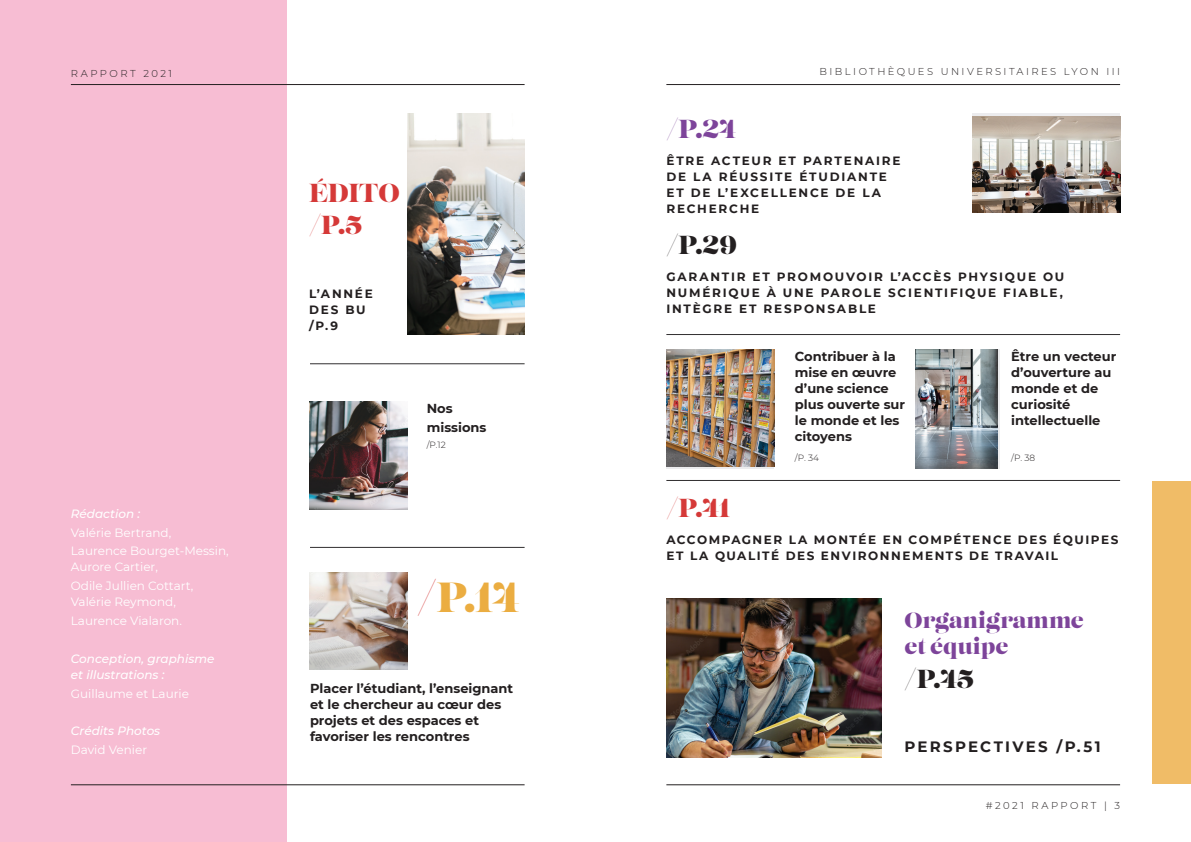
<style>
.page{position:relative;width:1191px;height:842px;background:#fff}
.page>*{position:absolute;margin:0;border:0;box-sizing:border-box;transform-origin:0 0}
.t1{font:42px "Lust";color:#ebad41}
.t2{font:26px/31.2px "Lust";color:#d53938}
.t3{font:26px "Lust";color:#231f20}
.t4{font:26px "Lust";color:#7d449a}
.t5{font:22px/26.4px "Lust";color:#7d449a}
.t6{font:700 15px "Montserrat";letter-spacing:.15em;color:#231f20}
.t7{font:700 13px/16px "Montserrat";color:#231f20}
.t8{font:700 12px/16px "Montserrat";letter-spacing:.145em;color:#231f20}
.t9{font:12px/18.8px "Montserrat";color:#fff}
.t10{font:italic 500 12px/16px "Montserrat";color:#fff}
.t11{font:300 10px "Montserrat";letter-spacing:.245em;color:#231f20}
.t12{font:300 9px "Montserrat";color:#231f20}
.s1{color:#d53938}
</style>
<div class="page">
<div style="left:0;top:0;width:286px;height:842px;background:#f7bdd3"></div>
<div style="left:1152px;top:482px;width:39px;height:302px;background:#f0bc67"></div>
<div style="left:972px;top:113px;width:148px;height:100px;background:#ececee"></div>
<img style="left:972px;top:116px;width:148px;height:97px">
<img style="left:666px;top:349px;width:108px;height:117px">
<img style="left:309px;top:401px;width:98px;height:108px">
<svg style="left:309px;top:572px;width:98px;height:98px"></svg>
<img style="left:309px;top:573px;width:98px;height:96px">
<svg style="left:997px;top:349px;width:2px;height:119px"></svg>
<img style="left:916px;top:349px;width:81px;height:119px">
<img style="left:407px;top:113px;width:117px;height:222px">
<img style="left:666px;top:598px;width:216px;height:159px">
<hr style="left:71px;top:784px;width:453px;height:1px;background:#231f20">
<hr style="left:666px;top:784px;width:454px;height:1px;background:#231f20">
<hr style="left:71px;top:84px;width:453px;height:1px;background:#231f20">
<hr style="left:666px;top:84px;width:454px;height:1px;background:#231f20">
<hr style="left:666px;top:334px;width:454px;height:1px;background:#312f30">
<hr style="left:666px;top:480px;width:454px;height:1px;background:#312f30">
<hr style="left:310px;top:547px;width:214px;height:1px;background:#312f30">
<hr style="left:310px;top:363px;width:214px;height:1px;background:#312f30">
<p class="t11" style="left:71px;top:66px;width:103px">RAPPORT 2021</p>
<p class="t11" style="left:819px;top:65px;width:302px">BIBLIOTHÈQUES UNIVERSITAIRES LYON III</p>
<p class="t10" style="left:71px;top:505px;width:71px">Rédaction :</p>
<p class="t9" style="left:71px;top:522px;width:159px">Valérie Bertrand,<br>Laurence Bourget-Messin,</p>
<p class="t9" style="left:71px;top:557px;width:124px">Aurore Cartier,<br>Odile Jullien Cottart,</p>
<p class="t9" style="left:71px;top:592px;width:112px">Valérie Reymond,<br>Laurence Vialaron.</p>
<p class="t10" style="left:71px;top:650px;width:145px">Conception, graphisme et illustrations :</p>
<p class="t9" style="left:71px;top:683px;width:120px">Guillaume et Laurie</p>
<p class="t10" style="left:71px;top:722px;width:91px">Crédits Photos</p>
<p class="t9" style="left:71px;top:740px;width:78px">David Venier</p>
<h2 class="t2" style="left:309px;top:179px;width:92px">ÉDITO /P.5</h2>
<p class="t8" style="left:309px;top:285px;width:65px">L’ANNÉE<br>DES BU /P.9</p>
<p class="t7" style="left:427px;top:399px;width:61px;line-height:18.8px">Nos missions</p>
<p class="t12" style="left:427px;top:438px;width:20px">/P.12</p>
<h1 class="t1" style="left:417px;top:570px;width:104px"><span class="s1">/</span>P.14</h1>
<p class="t7" style="left:310px;top:680px;width:205px">Placer l’étudiant, l’enseignant et le chercheur au cœur des projets et des espaces et favoriser les rencontres</p>
<h2 class="t4" style="left:666px;top:113px;width:71px">/P.24</h2>
<p class="t8" style="left:666px;top:152px;width:236px">ÊTRE ACTEUR ET PARTENAIRE<br>DE LA RÉUSSITE ÉTUDIANTE<br>ET DE L’EXCELLENCE DE LA<br>RECHERCHE</p>
<h2 class="t3" style="left:666px;top:229px;width:72px">/P.29</h2>
<p class="t8" style="left:666px;top:268px;width:399px">GARANTIR ET PROMOUVOIR L’ACCÈS PHYSIQUE OU<br>NUMÉRIQUE À UNE PAROLE SCIENTIFIQUE FIABLE,<br>INTÈGRE ET RESPONSABLE</p>
<h2 class="t2" style="left:666px;top:494px;width:66px">/P.41</h2>
<p class="t7" style="left:795px;top:348px;width:112px">Contribuer à la mise en œuvre d’une science plus ouverte sur le monde et les citoyens</p>
<p class="t12" style="left:795px;top:452px;width:26px">/P. 34</p>
<p class="t7" style="left:1011px;top:348px;width:106px">Être un vecteur d’ouverture au monde et de curiosité intellectuelle</p>
<p class="t12" style="left:1011px;top:452px;width:25px">/P. 38</p>
<p class="t8" style="left:666px;top:531px;width:453px">ACCOMPAGNER LA MONTÉE EN COMPÉTENCE DES ÉQUIPES<br>ET LA QUALITÉ DES ENVIRONNEMENTS DE TRAVAIL</p>
<h3 class="t5" style="left:904px;top:608px;width:181px">Organigramme et équipe</h3>
<h2 class="t3" style="left:904px;top:663px;width:71px">/P.45</h2>
<p class="t6" style="left:904px;top:736px;width:197px">PERSPECTIVES /P.51</p>
<p class="t11" style="left:985px;top:798px;width:136px">#2021 RAPPORT | 3</p>
</div>
